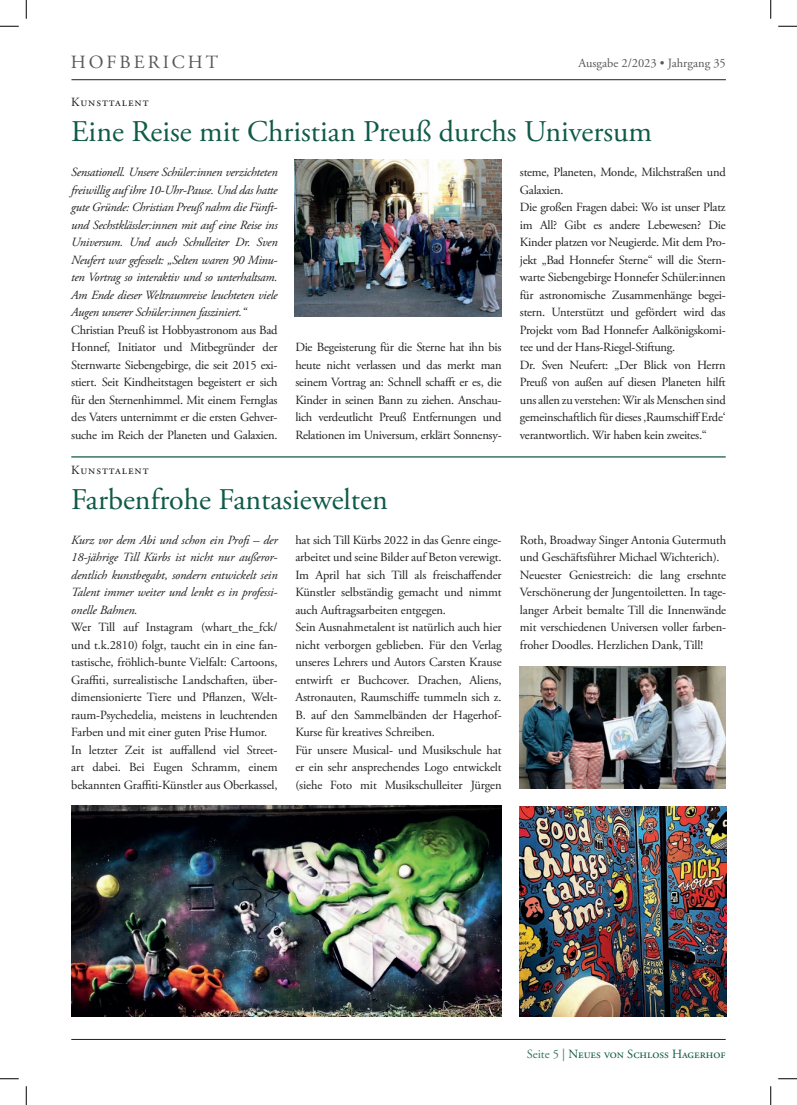
<style>
.page{position:relative;width:797px;height:1105px;background:#fff}
.page>*{position:absolute;margin:0;border:0;box-sizing:border-box;transform-origin:0 0}
.t1{font:30px "Adobe Garamond Pro";letter-spacing:-.035em;color:#105a48}
.t2{font:18.62px "Adobe Garamond Pro";letter-spacing:.16em;color:#57585a}
.t3{font:12.5px/17.5px "Adobe Garamond Pro";letter-spacing:-.03em;color:#231f20}
.t4{font:italic 12.5px/17.5px "Adobe Garamond Pro";letter-spacing:-.02em;color:#231f20;text-align:justify}
.t5{font:12.5px "Adobe Garamond Pro";color:#105a48}
.t6{font:12.5px "Adobe Garamond Pro";color:#57585a}
.t7{font:12.5px "Adobe Garamond Pro";letter-spacing:.075em;color:#231f20}
.s1{color:#387364}
</style>
<div class="page">
<hr style="left:71px;top:1039px;width:654px;height:1px;background:#231f20">
<hr style="left:71px;top:79px;width:655px;height:1px;background:#231f20">
<img style="left:519px;top:666px;width:206px;height:123px">
<img style="left:71px;top:805px;width:430px;height:211px">
<img style="left:520px;top:806px;width:206px;height:210px">
<hr style="left:71px;top:456px;width:654px;height:2px;background:#105a48">
<img style="left:295px;top:159px;width:206px;height:157px">
<svg style="left:0;top:25px;width:19px;height:2px"></svg>
<svg style="left:778px;top:25px;width:19px;height:2px"></svg>
<svg style="left:0;top:1078px;width:19px;height:1px"></svg>
<svg style="left:778px;top:1078px;width:19px;height:1px"></svg>
<svg style="left:25px;top:0;width:2px;height:19px"></svg>
<svg style="left:25px;top:1086px;width:2px;height:19px"></svg>
<svg style="left:770px;top:0;width:1px;height:19px"></svg>
<svg style="left:770px;top:1086px;width:1px;height:19px"></svg>
<h2 class="t2" style="left:71px;top:51px;width:149px">HOFBERICHT</h2>
<p class="t6" style="left:578px;top:55px;width:149px">Ausgabe 2/2023 • Jahrgang 35</p>
<p class="t7" style="left:71px;top:95px;width:79px">Kunsttalent</p>
<h1 class="t1" style="left:71px;top:114px;width:582px">Eine Reise mit Christian Preuß durchs Universum</h1>
<p class="t4" style="left:71px;top:164px;width:208px">Sensationell. Unsere Schüler:innen verzichteten freiwillig auf ihre 10-Uhr-Pause. Und das hatte gute Gründe: Christian Preuß nahm die Fünft&shy;und Sechstklässler:innen mit auf eine Reise ins Universum. Und auch Schulleiter Dr. Sven Neufert war gefesselt: „Selten waren 90 Minu&shy;ten Vortrag so interaktiv und so unterhaltsam.<br>Am Ende dieser Weltraumreise leuchteten viele Augen unserer Schüler:innen fasziniert.“</p>
<p class="t3" style="left:71px;top:321px;width:208px;text-align:justify">Christian Preuß ist Hobbyastronom aus Bad Honnef, Initiator und Mitbegründer der Sternwarte Siebengebirge, die seit 2015 exi&shy;stiert. Seit Kindheitstagen begeistert er sich für den Sternenhimmel. Mit einem Fernglas des Vaters unternimmt er die ersten Gehver&shy;suche im Reich der Planeten und Galaxien.</p>
<p class="t3" style="left:295px;top:339px;width:208px;text-align:justify">Die Begeisterung für die Sterne hat ihn bis heute nicht verlassen und das merkt man seinem Vortrag an: Schnell schafft er es, die Kinder in seinen Bann zu ziehen. Anschau&shy;lich verdeutlicht Preuß Entfernungen und Relationen im Universum, erklärt Sonnensy-</p>
<p class="t3" style="left:520px;top:164px;width:207px">steme, Planeten, Monde, Milchstraßen und Galaxien.<br>Die großen Fragen dabei: Wo ist unser Platz im All? Gibt es andere Lebewesen? Die Kinder platzen vor Neugierde. Mit dem Pro&shy;jekt „Bad Honnefer Sterne“ will die Stern&shy;warte Siebengebirge Honnefer Schüler:innen für astronomische Zusammenhänge begei&shy;stern. Unterstützt und gefördert wird das Projekt vom Bad Honnefer Aalkönigskomi&shy;tee und der Hans-Riegel-Stiftung.<br>Dr. Sven Neufert: „Der Blick von Herrn Preuß von außen auf diesen Planeten hilft uns allen zu verstehen: Wir als Menschen sind gemeinschaftlich für dieses ‚Raumschiff Erde‘ verantwortlich. Wir haben kein zweites.“</p>
<p class="t7" style="left:71px;top:462px;width:79px">Kunsttalent</p>
<h1 class="t1" style="left:71px;top:481px;width:318px">Farbenfrohe Fantasiewelten</h1>
<p class="t4" style="left:71px;top:531px;width:208px">Kurz vor dem Abi und schon ein Profi – der 18-jährige Till Kürbs ist nicht nur außeror&shy;dentlich kunstbegabt, sondern entwickelt sein Talent immer weiter und lenkt es in professi&shy;onelle Bahnen.</p>
<p class="t3" style="left:71px;top:619px;width:208px">Wer Till auf Instagram (whart_the_fck/ und t.k.2810) folgt, taucht ein in eine fan&shy;tastische, fröhlich-bunte Vielfalt: Cartoons, Graffiti, surrealistische Landschaften, über&shy;dimensionierte Tiere und Pflanzen, Welt&shy;raum-Psychedelia, meistens in leuchtenden Farben und mit einer guten Prise Humor.<br>In letzter Zeit ist auffallend viel Street&shy;art dabei. Bei Eugen Schramm, einem bekannten Graffiti-Künstler aus Oberkassel,</p>
<p class="t3" style="left:295px;top:531px;width:208px">hat sich Till Kürbs 2022 in das Genre einge&shy;arbeitet und seine Bilder auf Beton verewigt.<br>Im April hat sich Till als freischaffender Künstler selbständig gemacht und nimmt auch Auftragsarbeiten entgegen.<br>Sein Ausnahmetalent ist natürlich auch hier nicht verborgen geblieben. Für den Verlag unseres Lehrers und Autors Carsten Krause entwirft er Buchcover. Drachen, Aliens, Astronauten, Raumschiffe tummeln sich z.<br>B. auf den Sammelbänden der Hagerhof-Kurse für kreatives Schreiben.<br>Für unsere Musical- und Musikschule hat er ein sehr ansprechendes Logo entwickelt (siehe Foto mit Musikschulleiter Jürgen</p>
<p class="t3" style="left:520px;top:531px;width:208px">Roth, Broadway Singer Antonia Gutermuth und Geschäftsführer Michael Wichterich).<br>Neuester Geniestreich: die lang ersehnte Verschönerung der Jungentoiletten. In tage&shy;langer Arbeit bemalte Till die Innenwände mit verschiedenen Universen voller farben&shy;froher Doodles. Herzlichen Dank, Till!</p>
<p class="t5" style="left:527px;top:1046px;width:200px"><span class="s1">Seite 5 |</span> Neues von Schloss Hagerhof</p>
</div>
